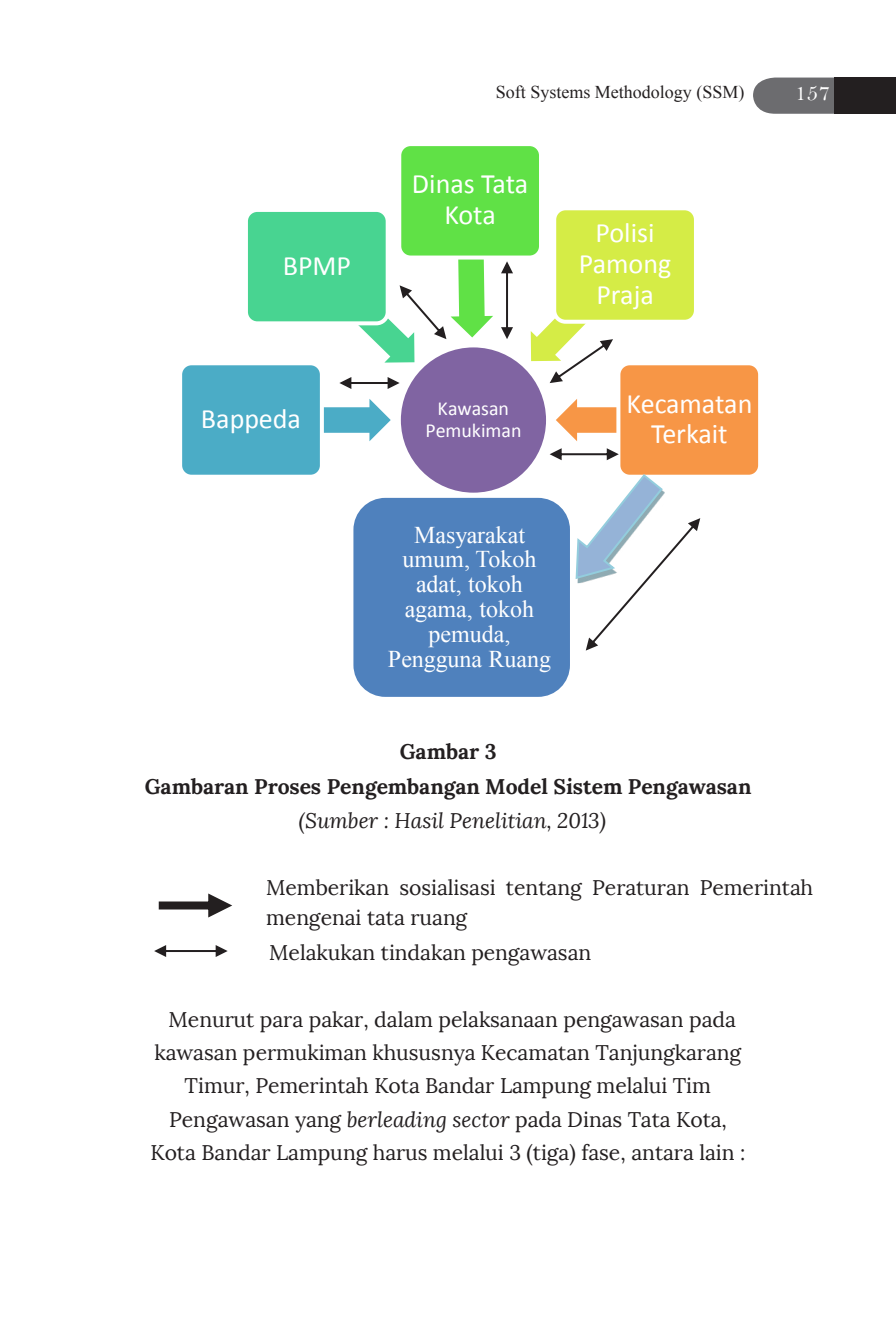
<style>
.page{position:relative;width:896px;height:1333px;background:#fff}
.page>*{position:absolute;margin:0;border:0;box-sizing:border-box;transform-origin:0 0}
.t1{font:28.2px "Calibri";color:#fff}
.t2{font:28px/30.8px "Calibri";color:#fff;text-align:center}
.t3{font:24px/24.8px "Times New Roman";color:#fff;text-align:center}
.t4{font:24px "Bell";color:#fff}
.t5{font:21.2px/33.2px "Lora";color:#231f20;text-align:center}
.t6{font:700 21.2px/35px "Lora";color:#231f20;text-align:center}
.t7{font:italic 21.2px "Lora";color:#231f20}
.t8{font:20px/22px "Calibri";color:#fff;text-align:center}
.t9{font:18px "Times New Roman";color:#231f20}
.s1{font-style:italic}
</style>
<div class="page">
<svg style="left:753px;top:78px;width:143px;height:36px;background:#737275"></svg>
<div style="left:834px;top:77px;width:62px;height:36px;background:#231f20"></div>
<div style="left:349px;top:494px;width:225px;height:207px;background:#4f81bd;border:4px solid #fff;border-radius:34px"></div>
<div style="left:399px;top:345px;width:149px;height:149px;background:#8064a2;border-radius:50%"></div>
<div style="left:397px;top:343px;width:153px;height:153px;border:4px solid #fff;border-radius:50%"></div>
<svg style="left:324px;top:399px;width:67px;height:42px"></svg>
<div style="left:178px;top:361px;width:146px;height:117px;background:#4bacc6;border:4px solid #fff;border-radius:11px"></div>
<div style="left:244px;top:208px;width:146px;height:117px;background:#48d491;border:4px solid #fff;border-radius:11px"></div>
<div style="left:552px;top:206px;width:146px;height:118px;background:#d5ec46;border:4px solid #fff;border-radius:11px"></div>
<svg style="left:556px;top:399px;width:60px;height:42px"></svg>
<div style="left:616px;top:361px;width:146px;height:117px;background:#f79646;border:4px solid #fff;border-radius:11px"></div>
<svg style="left:308px;top:146px;width:326px;height:243px"></svg>
<svg style="left:550px;top:448px;width:69px;height:12px"></svg>
<svg style="left:159px;top:893px;width:73px;height:24px"></svg>
<svg style="left:154px;top:945px;width:74px;height:12px"></svg>
<svg style="left:575px;top:472px;width:125px;height:178px"></svg>
<h2 class="t2" style="left:283px;top:248px;width:70px">BPMP</h2>
<h2 class="t2" style="left:201px;top:402px;width:102px">Bappeda</h2>
<p class="t9" style="left:496px;top:80px;width:250px">Soft Systems Methodology (SSM)</p>
<p class="t4" style="left:794px;top:78px;width:37px">157</p>
<h2 class="t2" style="left:412px;top:167px;width:118px">Dinas Tata<br>Kota</h2>
<h2 class="t2" style="left:579px;top:216px;width:94px">Polisi<br>Pamong<br>Praja</h2>
<p class="t8" style="left:425px;top:396px;width:98px">Kawasan<br>Pemukiman</p>
<p class="t3" style="left:388px;top:522px;width:165px">Masyarakat umum, Tokoh adat, tokoh agama, tokoh pemuda,<br>Pengguna Ruang</p>
<h2 class="t2" style="left:626px;top:386px;width:127px">Kecamatan</h2>
<h1 class="t1" style="left:651px;top:416px;width:78px">Terkait</h1>
<p class="t6" style="left:145px;top:733px;width:608px">Gambar 3<br>Gambaran Proses Pengembangan Model Sistem Pengawasan</p>
<p class="t7" style="left:299px;top:807px;width:309px">(Sumber : Hasil Penelitian, 2013)</p>
<p class="t5" style="left:266px;top:873px;width:549px;line-height:29.4px;text-align:left">Memberikan sosialisasi tentang Peraturan Pemerintah mengenai tata ruang</p>
<p class="t5" style="left:269px;top:936px;width:324px">Melakukan tindakan pengawasan</p>
<p class="t5" style="left:151px;top:1003px;width:596px">Menurut para pakar, dalam pelaksanaan pengawasan pada kawasan permukiman khususnya Kecamatan Tanjungkarang Timur, Pemerintah Kota Bandar Lampung melalui Tim Pengawasan yang <span class="s1">berleading sector</span> pada Dinas Tata Kota, Kota Bandar Lampung harus melalui 3 (tiga) fase, antara lain :</p>
</div>
